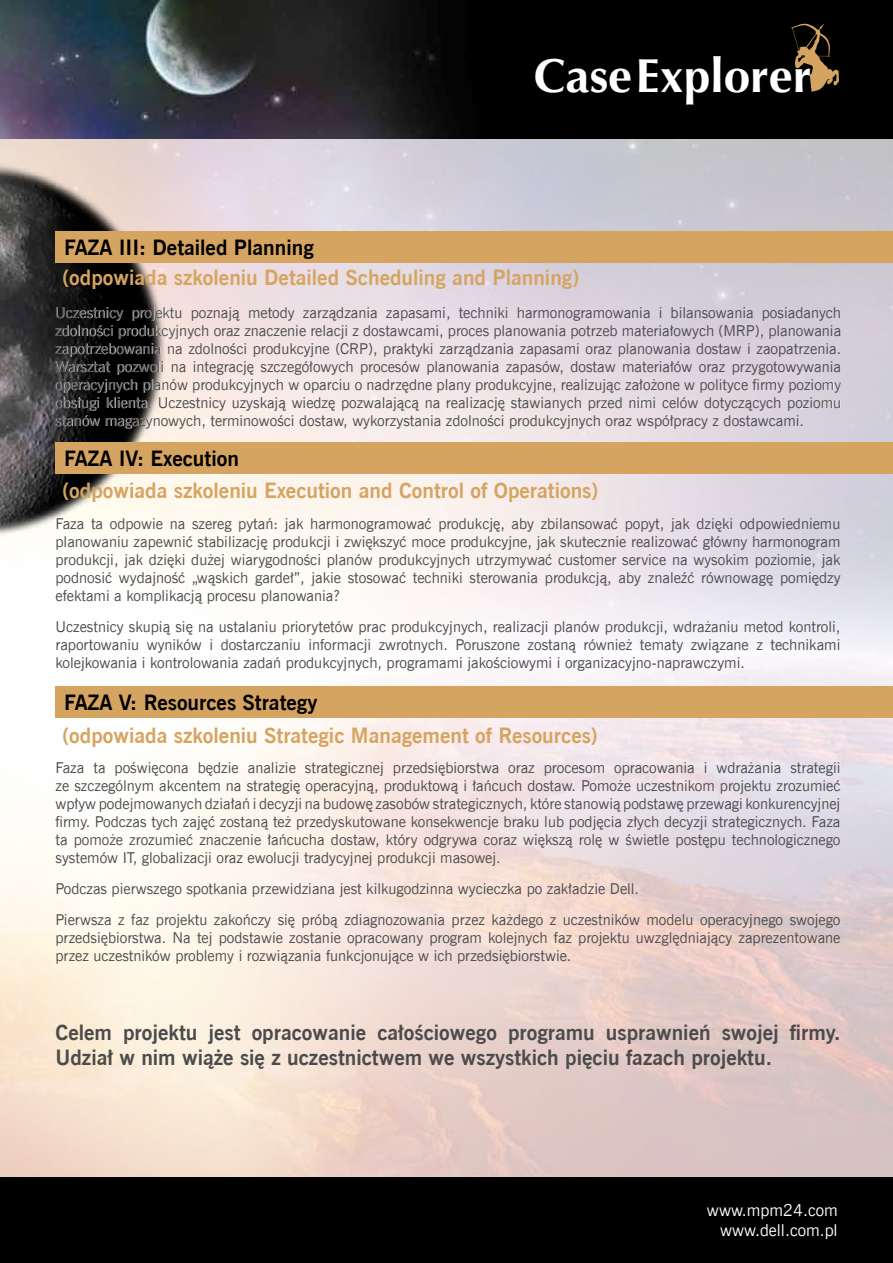
<style>
.page{position:relative;width:893px;height:1263px;background:#fff}
.page>*{position:absolute;margin:0;border:0;box-sizing:border-box;transform-origin:0 0}
.t1{font:700 47.85px "Optima";color:#fff}
.t2{font:700 21px "News Goth EU";color:#d6a461}
.t3{font:700 21px/25.2px "News Goth EU";color:#4b4b4d}
.t4{font:700 21px "News Goth EU";color:#000}
.t5{font:16.5px/19.8px "News Goth EU";color:#fff;text-align:right}
.t6{font:15px/18px "News Goth EU";color:#4b4b4d;text-align:justify}
</style>
<div class="page">
<img style="left:0;top:139px;width:893px;height:1039px">
<img style="left:0;top:0;width:893px;height:139px">
<div style="left:0;top:1178px;width:893px;height:85px;background:#000"></div>
<svg style="left:791px;top:23px;width:48px;height:69px;background:#43331e"></svg>
<img style="left:0;top:146px;width:181px;height:403px">
<div style="left:56px;top:231px;width:837px;height:32px;background:#d6a461"></div>
<div style="left:56px;top:686px;width:837px;height:32px;background:#d6a461"></div>
<div style="left:56px;top:442px;width:837px;height:32px;background:#d6a461"></div>
<h2 class="t4" style="left:64px;top:234px;width:251px">FAZA III: Detailed Planning</h2>
<h1 class="t1" style="left:534px;top:48px;width:279px">Case Explorer</h1>
<h2 class="t2" style="left:63px;top:265px;width:518px">(odpowiada szkoleniu Detailed Scheduling and Planning)</h2>
<p class="t6" style="left:55px;top:304px;width:788px">Uczestnicy projektu poznają metody zarządzania zapasami, techniki harmonogramowania i bilansowania posiadanych zdolności produkcyjnych oraz znaczenie relacji z dostawcami, proces planowania potrzeb materiałowych (MRP), planowania zapotrzebowania na zdolności produkcyjne (CRP), praktyki zarządzania zapasami oraz planowania dostaw i zaopatrzenia.<br>Warsztat pozwoli na integrację szczegółowych procesów planowania zapasów, dostaw materiałów oraz przygotowywania operacyjnych planów produkcyjnych w oparciu o nadrzędne plany produkcyjne, realizując założone w polityce firmy poziomy obsługi klienta. Uczestnicy uzyskają wiedzę pozwalającą na realizację stawianych przed nimi celów dotyczących poziomu stanów magazynowych, terminowości dostaw, wykorzystania zdolności produkcyjnych oraz współpracy z dostawcami.</p>
<h2 class="t4" style="left:64px;top:445px;width:176px">FAZA IV: Execution</h2>
<h2 class="t2" style="left:63px;top:477px;width:537px">(odpowiada szkoleniu Execution and Control of Operations)</h2>
<p class="t6" style="left:56px;top:515px;width:786px">Faza ta odpowie na szereg pytań: jak harmonogramować produkcję, aby zbilansować popyt, jak dzięki odpowiedniemu planowaniu zapewnić stabilizację produkcji i zwiększyć moce produkcyjne, jak skutecznie realizować główny harmonogram produkcji, jak dzięki dużej wiarygodności planów produkcyjnych utrzymywać customer service na wysokim poziomie, jak podnosić wydajność „wąskich gardeł”, jakie stosować techniki sterowania produkcją, aby znaleźć równowagę pomiędzy efektami a komplikacją procesu planowania?</p>
<p class="t6" style="left:56px;top:618px;width:786px">Uczestnicy skupią się na ustalaniu priorytetów prac produkcyjnych, realizacji planów produkcji, wdrażaniu metod kontroli, raportowaniu wyników i dostarczaniu informacji zwrotnych. Poruszone zostaną również tematy związane z technikami kolejkowania i kontrolowania zadań produkcyjnych, programami jakościowymi i organizacyjno-naprawczymi.</p>
<h2 class="t4" style="left:64px;top:689px;width:255px">FAZA V: Resources Strategy</h2>
<h2 class="t2" style="left:63px;top:722px;width:537px">(odpowiada szkoleniu Strategic Management of Resources)</h2>
<p class="t6" style="left:56px;top:759px;width:786px">Faza ta poświęcona będzie analizie strategicznej przedsiębiorstwa oraz procesom opracowania i wdrażania strategii ze szczególnym akcentem na strategię operacyjną, produktową i łańcuch dostaw. Pomoże uczestnikom projektu zrozumieć wpływ podejmowanych działań i decyzji na budowę zasobów strategicznych, które stanowią podstawę przewagi konkurencyjnej firmy. Podczas tych zajęć zostaną też przedyskutowane konsekwencje braku lub podjęcia złych decyzji strategicznych. Faza ta pomoże zrozumieć znaczenie łańcucha dostaw, który odgrywa coraz większą rolę w świetle postępu technologicznego systemów IT, globalizacji oraz ewolucji tradycyjnej produkcji masowej.</p>
<p class="t6" style="left:56px;top:874px;width:786px;line-height:30.8px">Podczas pierwszego spotkania przewidziana jest kilkugodzinna wycieczka po zakładzie Dell.<br>Pierwsza z faz projektu zakończy się próbą zdiagnozowania przez każdego z uczestników modelu operacyjnego swojego</p>
<p class="t6" style="left:56px;top:929px;width:786px">przedsiębiorstwa. Na tej podstawie zostanie opracowany program kolejnych faz projektu uwzględniający zaprezentowane przez uczestników problemy i rozwiązania funkcjonujące w ich przedsiębiorstwie.</p>
<h2 class="t3" style="left:56px;top:1021px;width:786px">Celem projektu jest opracowanie całościowego programu usprawnień swojej firmy.<br>Udział w nim wiąże się z uczestnictwem we wszystkich pięciu fazach projektu.</h2>
<p class="t5" style="left:707px;top:1200px;width:132px">www.mpm24.com www.dell.com.pl</p>
</div>
